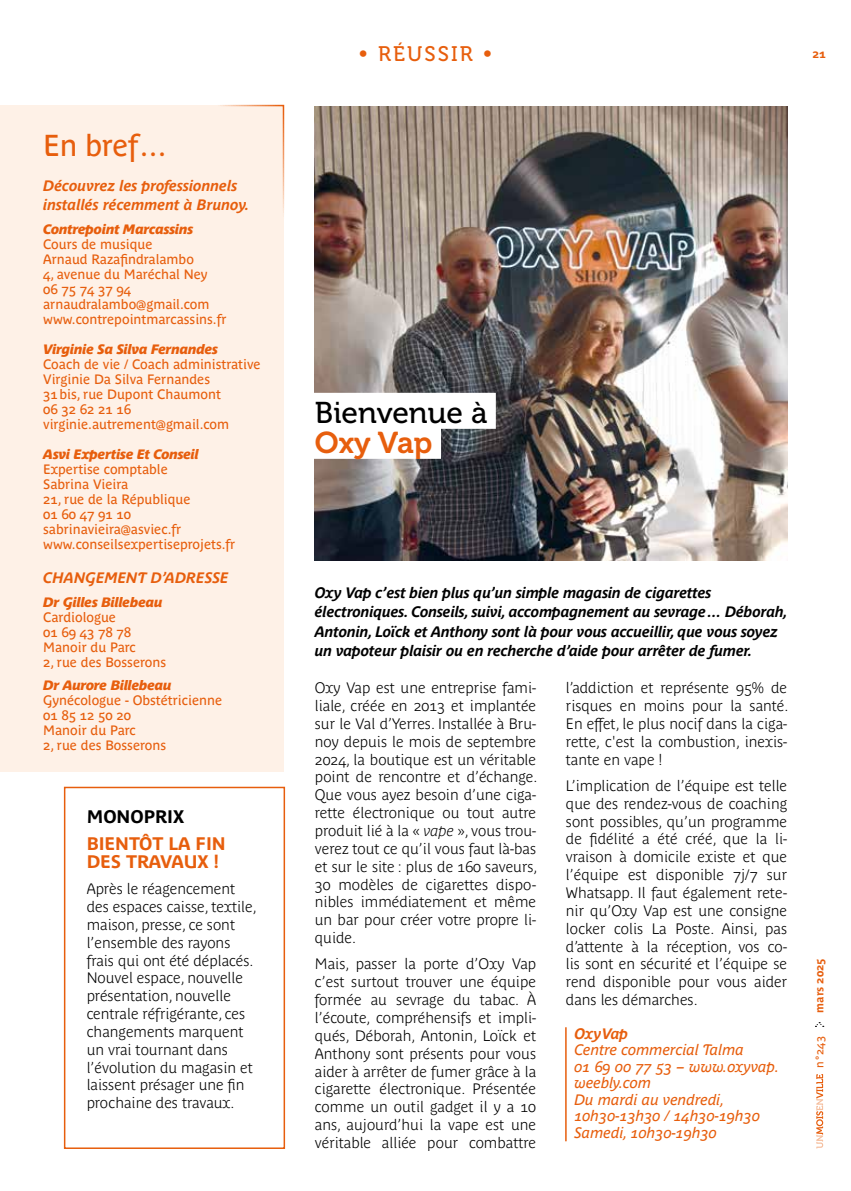
<style>
.page{position:relative;width:851px;height:1191px;background:#fff}
.page>*{position:absolute;margin:0;border:0;box-sizing:border-box;transform-origin:0 0}
.t1{font:30px "Museo 500";color:#000}
.t2{font:30px "Parisine Plus Std";letter-spacing:-.01em;color:#e75e0d}
.t3{font:30px "Museo 700";color:#e75e0d}
.t4{font:21px "Museo 500";letter-spacing:.1em;color:#e75e0d}
.t5{font:700 18px/18px "Parisine Plus Std";color:#e75e0d}
.t6{font:700 18px "Parisine Plus Std";color:#000}
.t7{font:700 15px/17.9px "Parisine Plus Std Clair";color:#000;text-align:justify}
.t8{font:italic 700 15px/19.5px "Parisine Plus Std";letter-spacing:-.01em;color:#000}
.t9{font:italic 15px/16.5px "Parisine Plus Std";color:#e75e0d}
.t10{font:italic 700 15px/19.5px "Parisine Plus Std";color:#e75e0d}
.t11{font:13.5px/15px "Parisine Plus Std";color:#e75e0d}
.t12{font:italic 13.5px "Parisine Plus Std Sombre";letter-spacing:-.01em;color:#e75e0d}
.t13{font:700 12px "Parisine Plus Std";color:#e75e0d}
.t14{font:700 11.25px "Parisine Plus Std";color:#e75e0d}
.t15{font:11.25px "Parisine Plus Std";color:#e75e0d}
.s1{font-style:italic}
</style>
<div class="page">
<svg style="left:816px;top:1074px;width:7px;height:74px"></svg>
<svg style="left:815px;top:1022px;width:8px;height:5px"></svg>
<img style="left:315px;top:106px;width:472px;height:454px">
<div style="left:310px;top:393px;width:185px;height:36px;background:#fff"></div>
<div style="left:310px;top:423px;width:131px;height:36px;background:#fff"></div>
<hr style="left:565px;top:1027px;width:1px;height:114px;background:#e75e0d">
<div style="left:0;top:106px;width:283px;height:666px;background:#fef1e7"></div>
<div style="left:64px;top:786px;width:221px;height:363px;border:2px solid #e75e0d"></div>
<h1 class="t2" style="left:43px;top:128px;width:126px">En bref…</h1>
<p class="t10" style="left:43px;top:175px;width:207px">Découvrez les professionnels installés récemment à Brunoy.</p>
<p class="t12" style="left:43px;top:221px;width:152px">Contrepoint Marcassins</p>
<p class="t11" style="left:43px;top:236px;width:185px">Cours de musique<br>Arnaud Razafindralambo<br>4, avenue du Maréchal Ney<br>06 75 74 37 94 arnaudralambo@gmail.com www.contrepointmarcassins.fr</p>
<p class="t12" style="left:43px;top:341px;width:176px">Virginie Sa Silva Fernandes</p>
<p class="t11" style="left:43px;top:356px;width:219px">Coach de vie / Coach administrative<br>Virginie Da Silva Fernandes<br>31bis, rue Dupont Chaumont<br>06 32 62 21 16 virginie.autrement@gmail.com</p>
<p class="t12" style="left:43px;top:446px;width:157px">Asvi Expertise Et Conseil</p>
<p class="t11" style="left:43px;top:461px;width:194px">Expertise comptable<br>Sabrina Vieira<br>21, rue de la République<br>01 60 47 91 10 sabrinavieira@asviec.fr www.conseilsexpertiseprojets.fr</p>
<p class="t10" style="left:43px;top:568px;width:187px">CHANGEMENT D’ADRESSE</p>
<p class="t12" style="left:43px;top:594px;width:121px">Dr Gilles Billebeau</p>
<p class="t11" style="left:43px;top:609px;width:124px">Cardiologue<br>01 69 43 78 78<br>Manoir du Parc<br>2, rue des Bosserons</p>
<p class="t12" style="left:43px;top:677px;width:130px">Dr Aurore Billebeau</p>
<p class="t11" style="left:43px;top:693px;width:180px">Gynécologue - Obstétricienne<br>01 85 12 50 20<br>Manoir du Parc<br>2, rue des Bosserons</p>
<p class="t6" style="left:87px;top:806px;width:99px">MONOPRIX</p>
<p class="t5" style="left:87px;top:834px;width:141px">BIENTÔT LA FIN<br>DES TRAVAUX !</p>
<p class="t7" style="left:87px;top:880px;width:171px;text-align:left">Après le réagencement des espaces caisse, textile, maison, presse, ce sont l’ensemble des rayons frais qui ont été déplacés.<br>Nouvel espace, nouvelle présentation, nouvelle centrale réfrigérante, ces changements marquent un vrai tournant dans l’évolution du magasin et laissent présager une fin prochaine des travaux.</p>
<h2 class="t4" style="left:358px;top:42px;width:135px">• RÉUSSIR •</h2>
<p class="t13" style="left:812px;top:47px;width:15px">21</p>
<h1 class="t1" style="left:315px;top:396px;width:174px">Bienvenue à</h1>
<h1 class="t3" style="left:315px;top:425px;width:119px">Oxy Vap</h1>
<p class="t8" style="left:315px;top:582px;width:474px">Oxy Vap c’est bien plus qu’un simple magasin de cigarettes électroniques. Conseils, suivi, accompagnement au sevrage… Déborah, Antonin, Loïck et Anthony sont là pour vous accueillir, que vous soyez un vapoteur plaisir ou en recherche d’aide pour arrêter de fumer.</p>
<p class="t7" style="left:315px;top:679px;width:224px">Oxy Vap est une entreprise fami&shy;liale, créée en 2013 et implantée sur le Val d’Yerres. Installée à Bru&shy;noy depuis le mois de septembre 2024, la boutique est un véritable point de rencontre et d’échange.<br>Que vous ayez besoin d’une ciga&shy;rette électronique ou tout autre produit lié à la « <span class="s1">vape</span> », vous trou&shy;verez tout ce qu’il vous faut là-bas et sur le site : plus de 160 saveurs, 30 modèles de cigarettes dispo&shy;nibles immédiatement et même un bar pour créer votre propre li&shy;quide.</p>
<p class="t7" style="left:315px;top:955px;width:223px">Mais, passer la porte d’Oxy Vap c’est surtout trouver une équipe formée au sevrage du tabac. À l’écoute, compréhensifs et impli&shy;qués, Déborah, Antonin, Loïck et Anthony sont présents pour vous aider à arrêter de fumer grâce à la cigarette électronique. Présentée comme un outil gadget il y a 10 ans, aujourd’hui la vape est une véritable alliée pour combattre</p>
<p class="t7" style="left:566px;top:679px;width:224px">l’addiction et représente 95% de risques en moins pour la santé.<br>En effet, le plus nocif dans la ciga&shy;rette, c'est la combustion, inexis&shy;tante en vape !</p>
<p class="t7" style="left:566px;top:776px;width:223px">L’implication de l’équipe est telle que des rendez-vous de coaching sont possibles, qu’un programme de fidélité a été créé, que la li&shy;vraison à domicile existe et que l’équipe est disponible 7j/7 sur Whatsapp. Il faut également rete&shy;nir qu’Oxy Vap est une consigne locker colis La Poste. Ainsi, pas d’attente à la réception, vos co&shy;lis sont en sécurité et l’équipe se rend disponible pour vous aider dans les démarches.</p>
<p class="t10" style="left:574px;top:1023px;width:55px">OxyVap</p>
<p class="t9" style="left:574px;top:1041px;width:206px">Centre commercial Talma<br>01 69 00 77 53 – www.oxyvap. weebly.com<br>Du mardi au vendredi,<br>10h30-13h30 / 14h30-19h30<br>Samedi, 10h30-19h30</p>
<p class="t14" style="left:812px;top:1012px;width:56px;rotate:-90deg">mars 2025</p>
<p class="t15" style="left:812px;top:1067px;width:33px;rotate:-90deg">n°243</p>
</div>
